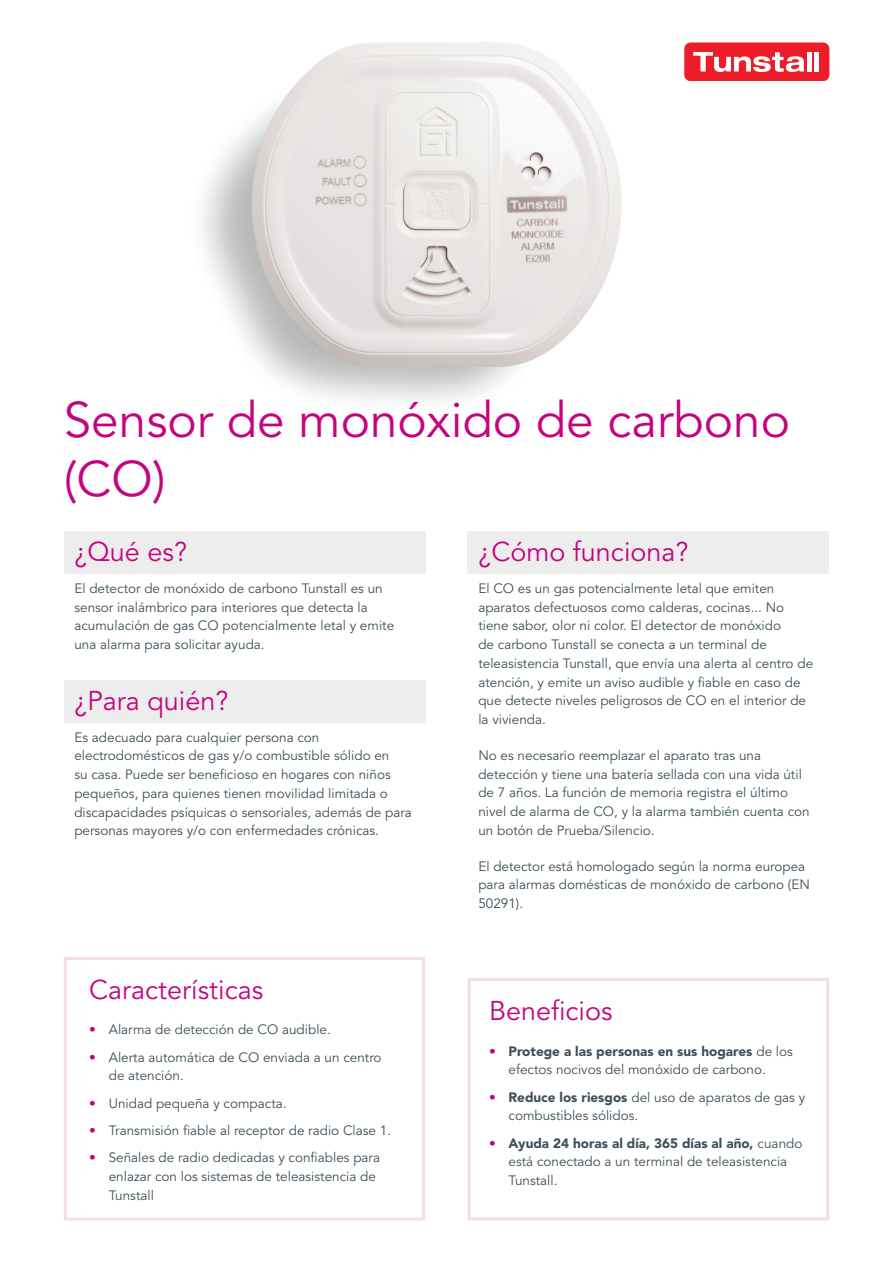
<style>
.page{position:relative;width:893px;height:1263px;background:#fff}
.page>*{position:absolute;margin:0;border:0;box-sizing:border-box;transform-origin:0 0}
.t1{font:49.5px/58.5px "Avenir LT Std";color:#c4047f}
.t2{font:27px "Avenir LT Std";color:#c4047f}
.t3{font:13.5px/18.8px "Avenir LT Std";color:#3d4f59}
.s1{color:#c4047f}
.s2{font-weight:900}
</style>
<div class="page">
<img style="left:201px;top:42px;width:629px;height:360px">
<div style="left:684px;top:43px;width:145px;height:38px;background:#ee1c28;border-radius:6px"></div>
<svg style="left:693px;top:52px;width:111px;height:20px"></svg>
<hr style="left:807px;top:52px;width:4px;height:19px;background:#fff">
<div style="left:814px;top:52px;width:5px;height:19px;background:#fff"></div>
<div style="left:64px;top:531px;width:361px;height:43px;background:#ededed"></div>
<div style="left:468px;top:531px;width:361px;height:43px;background:#ededed"></div>
<div style="left:64px;top:680px;width:361px;height:43px;background:#ededed"></div>
<h1 class="t1" style="left:64px;top:392px;width:728px">Sensor de monóxido de carbono (CO)</h1>
<h2 class="t2" style="left:74px;top:536px;width:114px">¿Qué es?</h2>
<h2 class="t2" style="left:478px;top:536px;width:212px">¿Cómo funciona?</h2>
<p class="t3" style="left:74px;top:579px;width:321px">El detector de monóxido de carbono Tunstall es un sensor inalámbrico para interiores que detecta la acumulación de gas CO potencialmente letal y emite una alarma para solicitar ayuda.</p>
<p class="t3" style="left:478px;top:579px;width:336px">El CO es un gas potencialmente letal que emiten aparatos defectuosos como calderas, cocinas... No tiene sabor, olor ni color. El detector de monóxido<br>de carbono Tunstall se conecta a un terminal de teleasistencia Tunstall, que envía una alerta al centro de atención, y emite un aviso audible y fiable en caso de que detecte niveles peligrosos de CO en el interior de la vivienda.</p>
<p class="t3" style="left:478px;top:746px;width:333px">No es necesario reemplazar el aparato tras una detección y tiene una batería sellada con una vida útil de 7 años. La función de memoria registra el último nivel de alarma de CO, y la alarma también cuenta con un botón de Prueba/Silencio.</p>
<p class="t3" style="left:478px;top:857px;width:333px">El detector está homologado según la norma europea para alarmas domésticas de monóxido de carbono (EN<br>50291).</p>
<h2 class="t2" style="left:74px;top:685px;width:156px">¿Para quién?</h2>
<p class="t3" style="left:74px;top:728px;width:339px">Es adecuado para cualquier persona con electrodomésticos de gas y/o combustible sólido en<br>su casa. Puede ser beneficioso en hogares con niños pequeños, para quienes tienen movilidad limitada o discapacidades psíquicas o sensoriales, además de para personas mayores y/o con enfermedades crónicas.</p>
<h2 class="t2" style="left:89px;top:974px;width:175px">Características</h2>
<p class="t3" style="left:89px;top:1020px;width:243px"><span class="s1">•</span> Alarma de detección de CO audible.</p>
<p class="t3" style="left:109px;top:1048px;width:274px;text-indent:-19px"><span class="s1">•</span> Alerta automática de CO enviada a un centro de atención.</p>
<p class="t3" style="left:89px;top:1094px;width:199px"><span class="s1">•</span> Unidad pequeña y compacta.</p>
<p class="t3" style="left:89px;top:1121px;width:303px"><span class="s1">•</span> Transmisión fiable al receptor de radio Clase 1.</p>
<p class="t3" style="left:109px;top:1148px;width:273px;text-indent:-19px"><span class="s1">•</span> Señales de radio dedicadas y confiables para enlazar con los sistemas de teleasistencia de<br>Tunstall</p>
<h2 class="t2" style="left:489px;top:995px;width:125px">Beneficios</h2>
<p class="t3" style="left:489px;top:1042px;width:305px;text-align:center"><span class="s1">•</span> <span class="s2">Protege a las personas en sus hogares</span> de los efectos nocivos del monóxido de carbono.</p>
<p class="t3" style="left:508px;top:1088px;width:298px;text-indent:-19px"><span class="s1">•</span> <span class="s2">Reduce los riesgos</span> del uso de aparatos de gas y combustibles sólidos.</p>
<p class="t3" style="left:508px;top:1134px;width:295px;text-indent:-19px"><span class="s1">•</span> <span class="s2">Ayuda 24 horas al día, 365 días al año,</span> cuando está conectado a un terminal de teleasistencia<br>Tunstall.</p>
</div>
